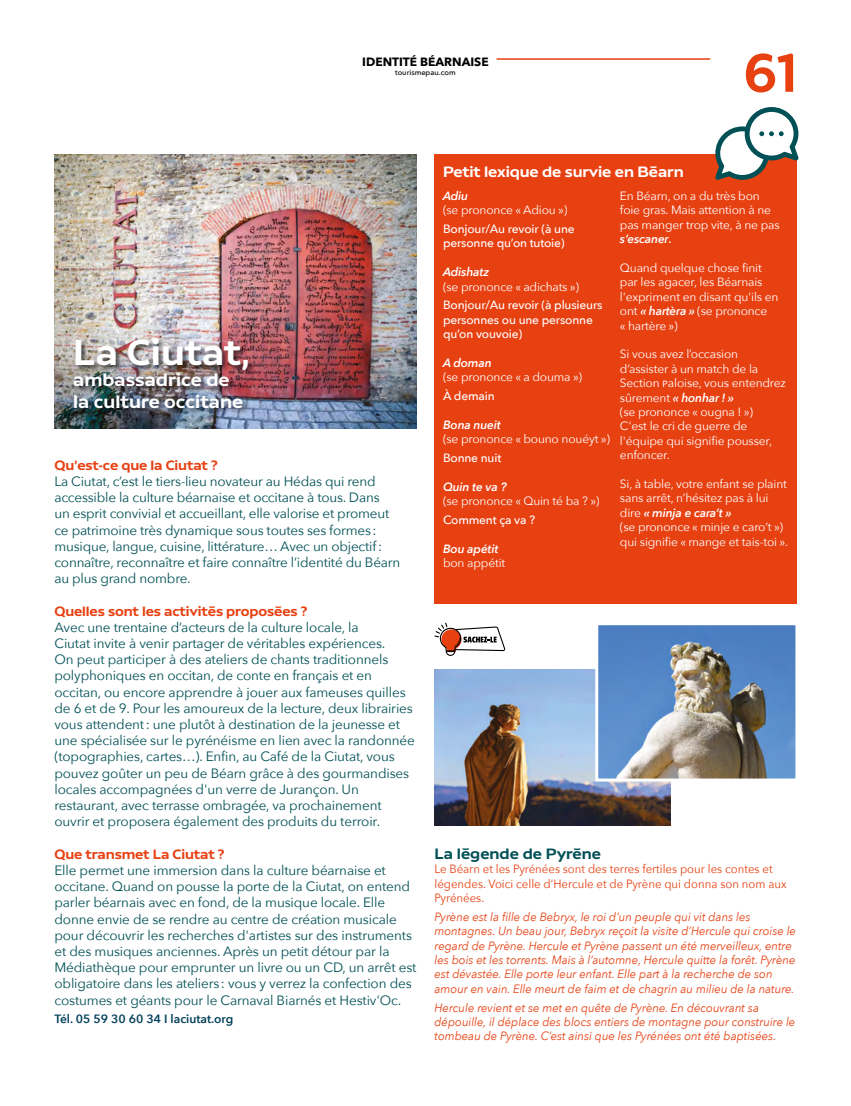
<style>
.page{position:relative;width:851px;height:1106px;background:#fff}
.page>*{position:absolute;margin:0;border:0;box-sizing:border-box;transform-origin:0 0}
.t1{font:54px "Pau Display";color:#e74011}
.t2{font:36px "Pau Display";color:#fff}
.t3{font:18px/21.6px "Pau Display";color:#fff}
.t4{font:15px "Pau Display";letter-spacing:-.01em;color:#fff}
.t5{font:15px "Pau Display";color:#005056}
.t6{font:13.5px/16.2px "Avenir Next";letter-spacing:-.01em;color:#005056}
.t7{font:13.5px "Pau Display";letter-spacing:-.01em;color:#e74011}
.t8{font:12px/14.4px "Avenir Next";letter-spacing:-.015em;color:#fff}
.t9{font:italic 12px/14.4px "Avenir Next";color:#e74011;scale:.95 1}
.t10{font:500 12px/14.4px "Avenir Next";letter-spacing:-.015em;color:#fff}
.t11{font:12px/14.4px "Avenir Next";color:#e74011;scale:.95 1}
.t12{font:italic 600 12px "Avenir Next";letter-spacing:-.015em;color:#fff}
.t13{font:600 12px "Avenir Next";color:#00405a}
.t14{font:700 12px "Avenir Next";color:#000}
.t15{font:500 7.5px "Avenir Next";color:#000}
.s1{font-weight:600;font-style:italic}
.s2{font-weight:500}
</style>
<div class="page">
<img style="left:54px;top:154px;width:362px;height:275px">
<div style="left:73px;top:337px;width:182px;height:77px;background:#000;opacity:.6"></div>
<hr style="left:496px;top:58px;width:214px;height:2px;background:#e74011">
<svg style="left:434px;top:622px;width:71px;height:34px"></svg>
<div style="left:434px;top:154px;width:362px;height:450px;background:#e74011"></div>
<img style="left:434px;top:669px;width:236px;height:156px">
<img style="left:599px;top:626px;width:195px;height:151px">
<div style="left:595px;top:622px;width:203px;height:159px;border:3px solid #fff"></div>
<svg style="left:715px;top:107px;width:83px;height:73px"></svg>
<p class="t14" style="left:362px;top:52px;width:128px">IDENTITÉ BÉARNAISE</p>
<p class="t15" style="left:395px;top:66px;width:62px">tourismepau.com</p>
<h1 class="t1" style="left:743px;top:41px;width:54px">61</h1>
<h2 class="t2" style="left:73px;top:331px;width:178px">La Ciutat,</h2>
<h3 class="t3" style="left:73px;top:369px;width:171px">ambassadrice de la culture occitane</h3>
<p class="t7" style="left:54px;top:457px;width:165px">Qu'est-ce que la Ciutat ?</p>
<p class="t6" style="left:54px;top:472px;width:347px">La Ciutat, c’est le tiers-lieu novateur au Hédas qui rend accessible la culture béarnaise et occitane à tous. Dans<br>un esprit convivial et accueillant, elle valorise et promeut ce patrimoine très dynamique sous toutes ses formes: musique, langue, cuisine, littérature… Avec un objectif: connaître, reconnaître et faire connaître l’identité du Béarn au plus grand nombre.</p>
<p class="t7" style="left:54px;top:603px;width:254px">Quelles sont les activités proposées ?</p>
<p class="t6" style="left:54px;top:618px;width:362px">Avec une trentaine d’acteurs de la culture locale, la<br>Ciutat invite à venir partager de véritables expériences.<br>On peut participer à des ateliers de chants traditionnels polyphoniques en occitan, de conte en français et en occitan, ou encore apprendre à jouer aux fameuses quilles de 6 et de 9. Pour les amoureux de la lecture, deux librairies vous attendent: une plutôt à destination de la jeunesse et une spécialisée sur le pyrénéisme en lien avec la randonnée (topographies, cartes…). Enfin, au Café de la Ciutat, vous pouvez goûter un peu de Béarn grâce à des gourmandises locales accompagnées d'un verre de Jurançon. Un restaurant, avec terrasse ombragée, va prochainement ouvrir et proposera également des produits du terroir.</p>
<p class="t7" style="left:54px;top:846px;width:172px">Que transmet La Ciutat ?</p>
<p class="t6" style="left:54px;top:861px;width:363px">Elle permet une immersion dans la culture béarnaise et occitane. Quand on pousse la porte de la Ciutat, on entend parler béarnais avec en fond, de la musique locale. Elle donne envie de se rendre au centre de création musicale pour découvrir les recherches d'artistes sur des instruments et des musiques anciennes. Après un petit détour par la Médiathèque pour emprunter un livre ou un CD, un arrêt est obligatoire dans les ateliers: vous y verrez la confection des costumes et géants pour le Carnaval Biarnés et Hestiv'Oc.</p>
<p class="t13" style="left:54px;top:1008px;width:180px">Tél. 05 59 30 60 34 I laciutat.org</p>
<p class="t4" style="left:443px;top:163px;width:242px">Petit lexique de survie en Béarn</p>
<p class="t12" style="left:443px;top:185px;width:27px">Adiu</p>
<p class="t8" style="left:443px;top:202px;width:126px">(se prononce « Adiou »)</p>
<p class="t10" style="left:443px;top:221px;width:133px">Bonjour/Au revoir (à une personne qu’on tutoie)</p>
<p class="t12" style="left:443px;top:262px;width:48px">Adishatz</p>
<p class="t8" style="left:443px;top:279px;width:138px">(se prononce « adichats »)</p>
<p class="t10" style="left:443px;top:297px;width:161px">Bonjour/Au revoir (à plusieurs personnes ou une personne qu’on vouvoie)</p>
<p class="t12" style="left:443px;top:352px;width:50px">A doman</p>
<p class="t8" style="left:443px;top:369px;width:141px">(se prononce « a douma »)</p>
<p class="t10" style="left:443px;top:388px;width:53px">À demain</p>
<p class="t12" style="left:443px;top:414px;width:59px">Bona nueit</p>
<p class="t8" style="left:443px;top:431px;width:168px">(se prononce « bouno nouéyt »)</p>
<p class="t10" style="left:443px;top:450px;width:60px">Bonne nuit</p>
<p class="t12" style="left:443px;top:476px;width:65px">Quin te va ?</p>
<p class="t8" style="left:443px;top:493px;width:158px">(se prononce « Quin té ba ? »)</p>
<p class="t10" style="left:443px;top:512px;width:94px">Comment ça va ?</p>
<p class="t12" style="left:443px;top:538px;width:57px">Bou apétit</p>
<p class="t8" style="left:443px;top:555px;width:64px">bon appétit</p>
<p class="t8" style="left:620px;top:188px;width:161px">En Béarn, on a du très bon foie gras. Mais attention à ne pas manger trop vite, à ne pas <span class="s1">s’escaner</span><span class="s2">.</span></p>
<p class="t8" style="left:620px;top:260px;width:160px">Quand quelque chose finit par les agacer, les Béarnais l'expriment en disant qu'ils en ont <span class="s1">« hartèra »</span> (se prononce<br>« hartère »)</p>
<p class="t8" style="left:620px;top:346px;width:167px">Si vous avez l’occasion d’assister à un match de la<br>Section Paloise, vous entendrez sûrement <span class="s1">« honhar ! »<br></span>(se prononce « ougna ! »)<br>C'est le cri de guerre de l'équipe qui signifie pousser, enfoncer.</p>
<p class="t8" style="left:620px;top:476px;width:170px">Si, à table, votre enfant se plaint sans arrêt, n’hésitez pas à lui dire <span class="s1">« minja e cara’t »<br></span>(se prononce « minje e caro’t ») qui signifie « mange et tais-toi ».</p>
<p class="t5" style="left:434px;top:845px;width:168px">La légende de Pyrène</p>
<p class="t11" style="left:434px;top:861px;width:372px">Le Béarn et les Pyrénées sont des terres fertiles pour les contes et légendes. Voici celle d’Hercule et de Pyrène qui donna son nom aux<br>Pyrénées.</p>
<p class="t9" style="left:434px;top:909px;width:382px">Pyrène est la fille de Bebryx, le roi d’un peuple qui vit dans les montagnes. Un beau jour, Bebryx reçoit la visite d’Hercule qui croise le regard de Pyrène. Hercule et Pyrène passent un été merveilleux, entre les bois et les torrents. Mais à l’automne, Hercule quitte la forêt. Pyrène est dévastée. Elle porte leur enfant. Elle part à la recherche de son amour en vain. Elle meurt de faim et de chagrin au milieu de la nature.</p>
<p class="t9" style="left:434px;top:999px;width:381px">Hercule revient et se met en quête de Pyrène. En découvrant sa dépouille, il déplace des blocs entiers de montagne pour construire le tombeau de Pyrène. C’est ainsi que les Pyrénées ont été baptisées.</p>
</div>
